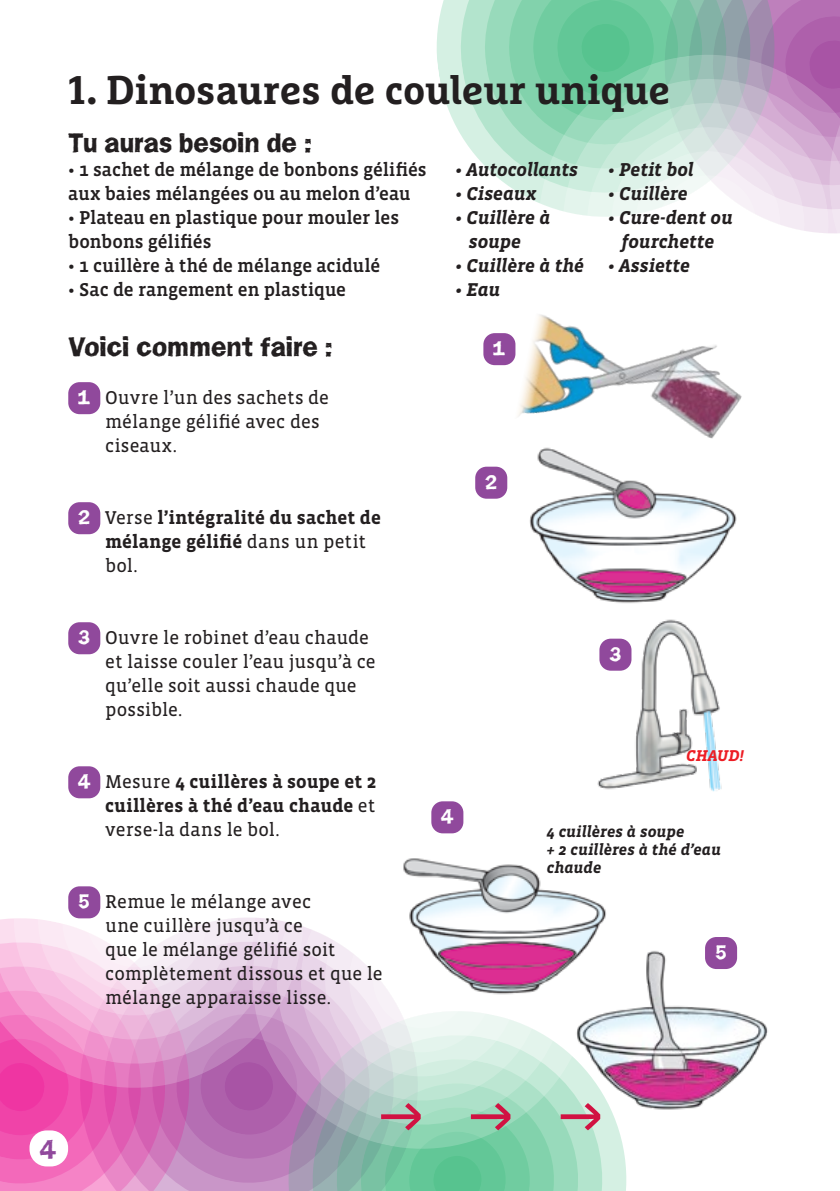
<style>
.page{position:relative;width:840px;height:1191px;background:#fff}
.page>*{position:absolute;margin:0;border:0;box-sizing:border-box;transform-origin:0 0}
.t1{font:58.6px "Vista Slab OT";color:#d11242}
.t2{font:700 40px "Marselis Slab Pro";letter-spacing:-.005em;color:#231f20}
.t3{font:28px "Franklin Gothic Hand Demi";color:#231f20}
.t4{font:26px "Franklin Gothic Hand Demi";color:#90499c}
.t5{font:20px "Franklin Gothic Hand Demi";color:#fff}
.t6{font:19px/24px "Vista Slab OT";letter-spacing:.005em;color:#231f20}
.t7{font:500 19px/24px "Vista Slab OT";letter-spacing:-.005em;color:#231f20}
.t8{font:700 19px/24px "Vista Slab OT";letter-spacing:.005em;color:#231f20}
.t9{font:italic 700 19px/24px "Vista Slab OT";letter-spacing:-.01em;color:#231f20}
.t10{font:italic 700 16px/18px "Vista Slab OT";color:#231f20}
.t11{font:italic 700 16px "Vista Slab OT";letter-spacing:-.005em;color:#ed1d24}
.s1{font-family:"Franklin Gothic Hand Demi";font-size:20px;color:#fff}
.s2{font-family:"Franklin Gothic Hand Demi";font-weight:400;font-size:20px;color:#fff}
.s3{font-weight:400}
</style>
<div class="page">
<svg style="left:584px;top:1130px;width:43px;height:61px;background:#cbecdc"></svg>
<svg style="left:0;top:930px;width:584px;height:261px;background:#beb0c2"></svg>
<svg style="left:0;top:893px;width:312px;height:203px"></svg>
<svg style="left:436px;top:0;width:63px;height:179px"></svg>
<svg style="left:499px;top:0;width:340px;height:234px;background:#b5ccc8"></svg>
<div style="left:68px;top:382px;width:32px;height:32px;background:#90499c;border-radius:11px"></div>
<div style="left:68px;top:502px;width:32px;height:32px;background:#90499c;border-radius:11px"></div>
<div style="left:68px;top:622px;width:32px;height:32px;background:#90499c;border-radius:11px"></div>
<div style="left:68px;top:766px;width:32px;height:32px;background:#90499c;border-radius:11px"></div>
<div style="left:68px;top:886px;width:32px;height:32px;background:#90499c;border-radius:11px"></div>
<img style="left:597px;top:625px;width:125px;height:166px">
<div style="left:483px;top:333px;width:32px;height:32px;background:#90499c;border-radius:11px"></div>
<div style="left:475px;top:467px;width:32px;height:32px;background:#90499c;border-radius:11px"></div>
<div style="left:431px;top:801px;width:32px;height:32px;background:#90499c;border-radius:11px"></div>
<div style="left:599px;top:638px;width:32px;height:32px;background:#90499c;border-radius:11px"></div>
<img style="left:510px;top:314px;width:232px;height:103px">
<img style="left:521px;top:414px;width:221px;height:211px">
<img style="left:382px;top:808px;width:224px;height:207px">
<img style="left:549px;top:928px;width:219px;height:202px">
<div style="left:29px;top:1130px;width:39px;height:36px;background:#fff;border-radius:17px"></div>
<h2 class="t2" style="left:68px;top:65px;width:603px">1. Dinosaures de couleur unique</h2>
<h3 class="t3" style="left:68px;top:126px;width:244px">Tu auras besoin de :</h3>
<p class="t7" style="left:68px;top:158px;width:360px">• 1 sachet de mélange de bonbons gélifiés aux baies mélangées ou au melon d’eau</p>
<p class="t7" style="left:68px;top:206px;width:332px">• Plateau en plastique pour mouler les bonbons gélifiés</p>
<p class="t7" style="left:68px;top:254px;width:313px">• 1 cuillère à thé de mélange acidulé</p>
<p class="t7" style="left:68px;top:278px;width:279px">• Sac de rangement en plastique</p>
<h3 class="t3" style="left:68px;top:330px;width:265px">Voici comment faire :</h3>
<p class="t6" style="left:105px;top:386px;width:225px;text-indent:-27px"><span class="s1">1</span> Ouvre l’un des sachets de mélange gélifié avec des ciseaux.</p>
<p class="t8" style="left:105px;top:506px;width:277px;text-indent:-27px"><span class="s2">2</span> <span class="s3">Verse</span> l’intégralité du sachet de mélange gélifié <span class="s3">dans un petit bol.</span></p>
<p class="t9" style="left:455px;top:158px;width:124px">• Autocollants</p>
<p class="t9" style="left:455px;top:182px;width:82px">• Ciseaux</p>
<p class="t9" style="left:468px;top:206px;width:83px;text-indent:-13px">• Cuillère à soupe</p>
<p class="t9" style="left:455px;top:254px;width:130px">• Cuillère à thé</p>
<p class="t9" style="left:455px;top:278px;width:46px">• Eau</p>
<p class="t5" style="left:493px;top:337px;width:13px">1</p>
<p class="t9" style="left:607px;top:158px;width:87px">• Petit bol</p>
<p class="t9" style="left:607px;top:182px;width:81px">• Cuillère</p>
<p class="t9" style="left:607px;top:206px;width:126px;text-align:center">• Cure-dent ou fourchette</p>
<p class="t9" style="left:607px;top:254px;width:83px">• Assiette</p>
<p class="t5" style="left:485px;top:470px;width:13px">2</p>
<p class="t6" style="left:105px;top:626px;width:272px;text-indent:-27px"><span class="s1">3</span> Ouvre le robinet d’eau chaude et laisse couler l’eau jusqu’à ce qu’elle soit aussi chaude que possible.</p>
<p class="t8" style="left:105px;top:770px;width:272px;text-align:justify;text-indent:-28px"><span class="s2">4</span> <span class="s3">Mesure</span> 4 cuillères à soupe et 2 cuillères à thé d’eau chaude <span class="s3">et verse-la dans le bol.</span></p>
<p class="t6" style="left:105px;top:890px;width:279px;text-indent:-26px"><span class="s1">5</span> Remue le mélange avec<br>une cuillère jusqu’à ce<br>que le mélange gélifié soit complètement dissous et que le mélange apparaisse lisse.</p>
<p class="t5" style="left:440px;top:805px;width:15px">4</p>
<p class="t5" style="left:609px;top:642px;width:12px">3</p>
<p class="t11" style="left:686px;top:747px;width:59px">CHAUD!</p>
<p class="t10" style="left:546px;top:823px;width:175px">4 cuillères à soupe<br>+ 2 cuillères à thé d’eau chaude</p>
<p class="t5" style="left:715px;top:940px;width:12px">5</p>
<h3 class="t4" style="left:39px;top:1134px;width:19px">4</h3>
<h1 class="t1" style="left:377px;top:1086px;width:227px">→ → →</h1>
</div>
